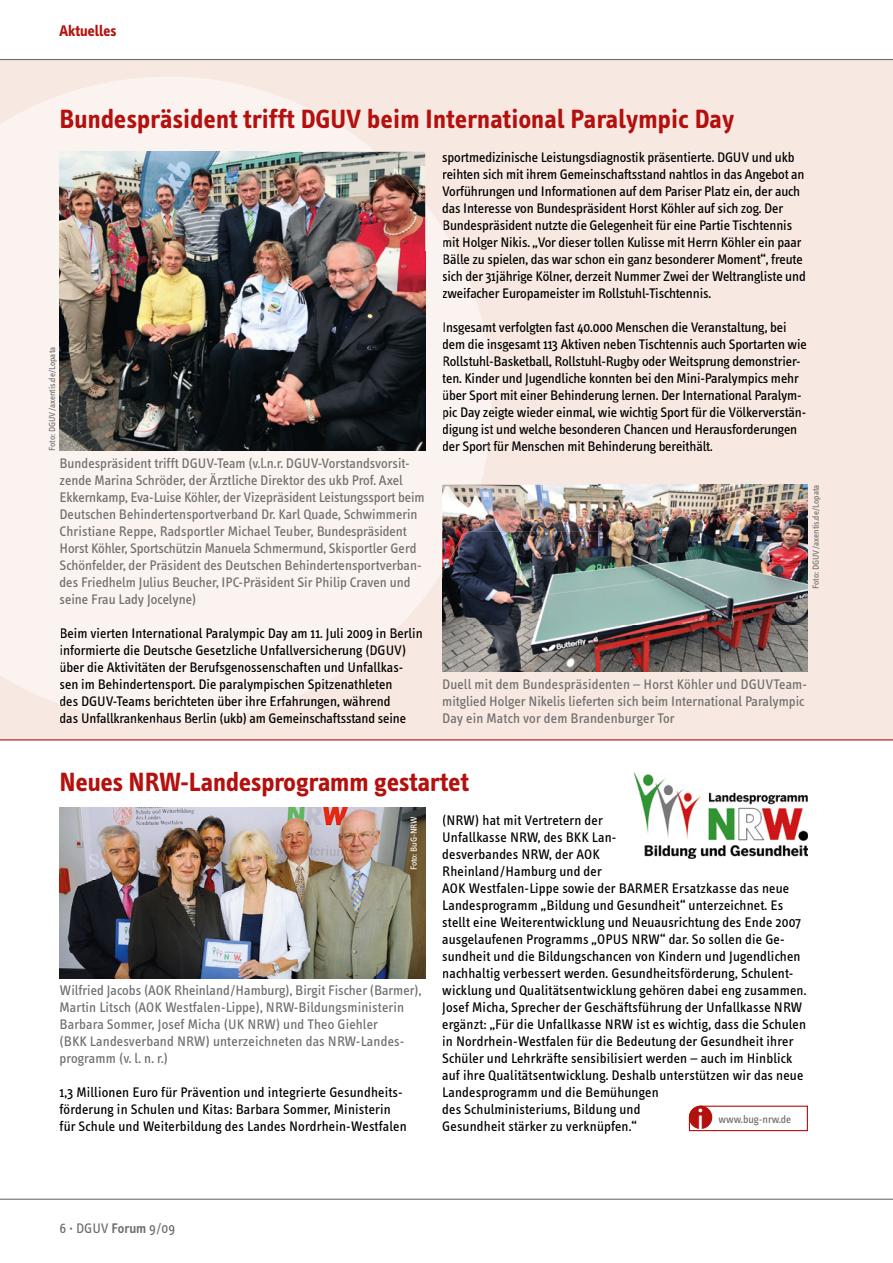
<style>
.page{position:relative;width:893px;height:1263px;background:#fff}
.page>*{position:absolute;margin:0;border:0;box-sizing:border-box;transform-origin:0 0}
.t1{font:30px "Info Text";color:#fff}
.t2{font:700 27px "Info Text";letter-spacing:.01em;color:#b4100d}
.t3{font:700 15.75px "Info Text";color:#b4100d}
.t4{font:14.25px/17px "Info Text";color:#000}
.t5{font:14.25px/17px "Info Text";color:#706f6f}
.t6{font:11.25px "Info Text";color:#706f6f}
.t7{font:9px "Info Text";color:#706f6f}
.t8{font:9px "Info Text";color:#fff}
.s1{font-weight:600}
</style>
<div class="page">
<hr style="left:0;top:1198px;width:893px;height:2px;background:#706f6f">
<div style="left:0;top:60px;width:893px;height:680px;background:#f7e8e1"></div>
<svg style="left:0;top:77px;width:492px;height:627px;fill:#fbf3f0"></svg>
<img style="left:60px;top:152px;width:365px;height:299px">
<svg style="left:60px;top:628px;width:363px;height:95px"></svg>
<img style="left:60px;top:808px;width:365px;height:170px">
<svg style="left:688px;top:1105px;width:120px;height:27px"></svg>
<div style="left:689px;top:1106px;width:23px;height:23px;background:#b4100d;border-radius:50%"></div>
<img style="left:634px;top:772px;width:174px;height:86px">
<img style="left:480px;top:485px;width:276px;height:46px">
<img style="left:756px;top:485px;width:52px;height:140px">
<img style="left:442px;top:531px;width:314px;height:94px">
<img style="left:442px;top:625px;width:366px;height:47px">
<img style="left:442px;top:485px;width:38px;height:87px">
<hr style="left:0;top:739px;width:893px;height:1px;background:#b4100d">
<hr style="left:0;top:59px;width:893px;height:1px;background:#706f6f">
<div style="left:443px;top:151px;width:352px;height:13px;background:#f7e8e1"></div>
<div style="left:443px;top:168px;width:362px;height:13px;background:#f7e8e1"></div>
<div style="left:443px;top:185px;width:357px;height:13px;background:#f7e8e1"></div>
<div style="left:443px;top:202px;width:340px;height:13px;background:#f7e8e1"></div>
<svg style="left:443px;top:219px;width:49px;height:81px"></svg>
<div style="left:442px;top:321px;width:50px;height:133px;background:#fbf3f0"></div>
<p class="t3" style="left:60px;top:21px;width:59px">Aktuelles</p>
<h2 class="t2" style="left:60px;top:103px;width:676px">Bundespräsident trifft DGUV beim International Paralympic Day</h2>
<p class="t4" style="left:442px;top:149px;width:365px">sportmedizinische Leistungsdiagnostik präsentierte. DGUV und ukb reihten sich mit ihrem Gemeinschaftsstand nahtlos in das Angebot an Vorführungen und Informationen auf dem Pariser Platz ein, der auch das Interesse von Bundespräsident Horst Köhler auf sich zog. Der Bundespräsident nutzte die Gelegenheit für eine Partie Tischtennis mit Holger Nikis. „Vor dieser tollen Kulisse mit Herrn Köhler ein paar Bälle zu spielen, das war schon ein ganz besonderer Moment“, freute sich der 31jährige Kölner, derzeit Nummer Zwei der Weltrangliste und zweifacher Europameister im Rollstuhl-Tischtennis.</p>
<p class="t4" style="left:442px;top:319px;width:366px">Insgesamt verfolgten fast 40.000 Menschen die Veranstaltung, bei dem die insgesamt 113 Aktiven neben Tischtennis auch Sportarten wie Rollstuhl-Basketball, Rollstuhl-Rugby oder Weitsprung demonstrier&shy;ten. Kinder und Jugendliche konnten bei den Mini-Paralympics mehr über Sport mit einer Behinderung lernen. Der International Paralym&shy;pic Day zeigte wieder einmal, wie wichtig Sport für die Völkerverstän&shy;digung ist und welche besonderen Chancen und Herausforderungen der Sport für Menschen mit Behinderung bereithält.</p>
<p class="t7" style="left:47px;top:451px;width:105px;rotate:-90deg">Foto: DGUV / axentis.de / Lopata</p>
<p class="t5" style="left:60px;top:455px;width:367px">Bundespräsident trifft DGUV-Team (v.l.n.r. DGUV-Vorstandsvorsit&shy;zende Marina Schröder, der Ärztliche Direktor des ukb Prof. Axel Ekkernkamp, Eva-Luise Köhler, der Vizepräsident Leistungssport beim Deutschen Behindertensportverband Dr. Karl Quade, Schwimmerin Christiane Reppe, Radsportler Michael Teuber, Bundespräsident Horst Köhler, Sportschützin Manuela Schmermund, Skisportler Gerd Schönfelder, der Präsident des Deutschen Behindertensportverban&shy;des Friedhelm Julius Beucher, IPC-Präsident Sir Philip Craven und seine Frau Lady Jocelyne)</p>
<p class="t4" style="left:60px;top:625px;width:365px">Beim vierten International Paralympic Day am 11. Juli 2009 in Berlin informierte die Deutsche Gesetzliche Unfallversicherung (DGUV) über die Aktivitäten der Berufsgenossenschaften und Unfallkas&shy;sen im Behindertensport. Die paralympischen Spitzenathleten<br>des DGUV-Teams berichteten über ihre Erfahrungen, während<br>das Unfallkrankenhaus Berlin (ukb) am Gemeinschaftsstand seine</p>
<p class="t7" style="left:811px;top:589px;width:105px;rotate:-90deg">Foto: DGUV / axentis.de / Lopata</p>
<p class="t5" style="left:442px;top:676px;width:366px">Duell mit dem Bundespräsidenten – Horst Köhler und DGUVTeam&shy;mitglied Holger Nikelis lieferten sich beim International Paralympic<br>Day ein Match vor dem Brandenburger Tor</p>
<h2 class="t2" style="left:60px;top:767px;width:411px">Neues NRW-Landesprogramm gestartet</h2>
<p class="t8" style="left:409px;top:870px;width:55px;rotate:-90deg">Foto: BuG-NRW</p>
<p class="t5" style="left:60px;top:982px;width:363px">Wilfried Jacobs (AOK Rheinland / Hamburg), Birgit Fischer (Barmer), Martin Litsch (AOK Westfalen-Lippe), NRW-Bildungsministerin Barbara Sommer, Josef Micha (UK NRW) und Theo Giehler<br>(BKK Landesverband NRW) unterzeichneten das NRW-Landes&shy;programm (v. l. n. r.)</p>
<p class="t4" style="left:60px;top:1084px;width:349px">1,3 Millionen Euro für Prävention und integrierte Gesundheits&shy;förderung in Schulen und Kitas: Barbara Sommer, Ministerin für Schule und Weiterbildung des Landes Nordrhein-Westfalen</p>
<p class="t4" style="left:442px;top:812px;width:366px">(NRW) hat mit Vertretern der<br>Unfallkasse NRW, des BKK Lan-<br>desverbandes NRW, der AOK<br>Rheinland / Hamburg und der<br>AOK Westfalen-Lippe sowie der BARMER Ersatzkasse das neue Landesprogramm „Bildung und Gesundheit“ unterzeichnet. Es stellt eine Weiterentwicklung und Neuausrichtung des Ende 2007 ausgelaufenen Programms „OPUS NRW“ dar. So sollen die Ge&shy;sundheit und die Bildungschancen von Kindern und Jugendlichen nachhaltig verbessert werden. Gesundheitsförderung, Schulent&shy;wicklung und Qualitätsentwicklung gehören dabei eng zusammen.<br>Josef Micha, Sprecher der Geschäftsführung der Unfallkasse NRW ergänzt: „Für die Unfallkasse NRW ist es wichtig, dass die Schulen in Nordrhein-Westfalen für die Bedeutung der Gesundheit ihrer Schüler und Lehrkräfte sensibilisiert werden – auch im Hinblick auf ihre Qualitätsentwicklung. Deshalb unterstützen wir das neue Landesprogramm und die Bemühungen<br>des Schulministeriums, Bildung und<br>Gesundheit stärker zu verknüpfen.“</p>
<h1 class="t1" style="left:697px;top:1103px;width:9px">i</h1>
<p class="t6" style="left:719px;top:1112px;width:74px">www.bug-nrw.de</p>
<p class="t5" style="left:60px;top:1220px;width:117px">6 · DGUV <span class="s1">Forum</span> 9 / 09</p>
</div>
